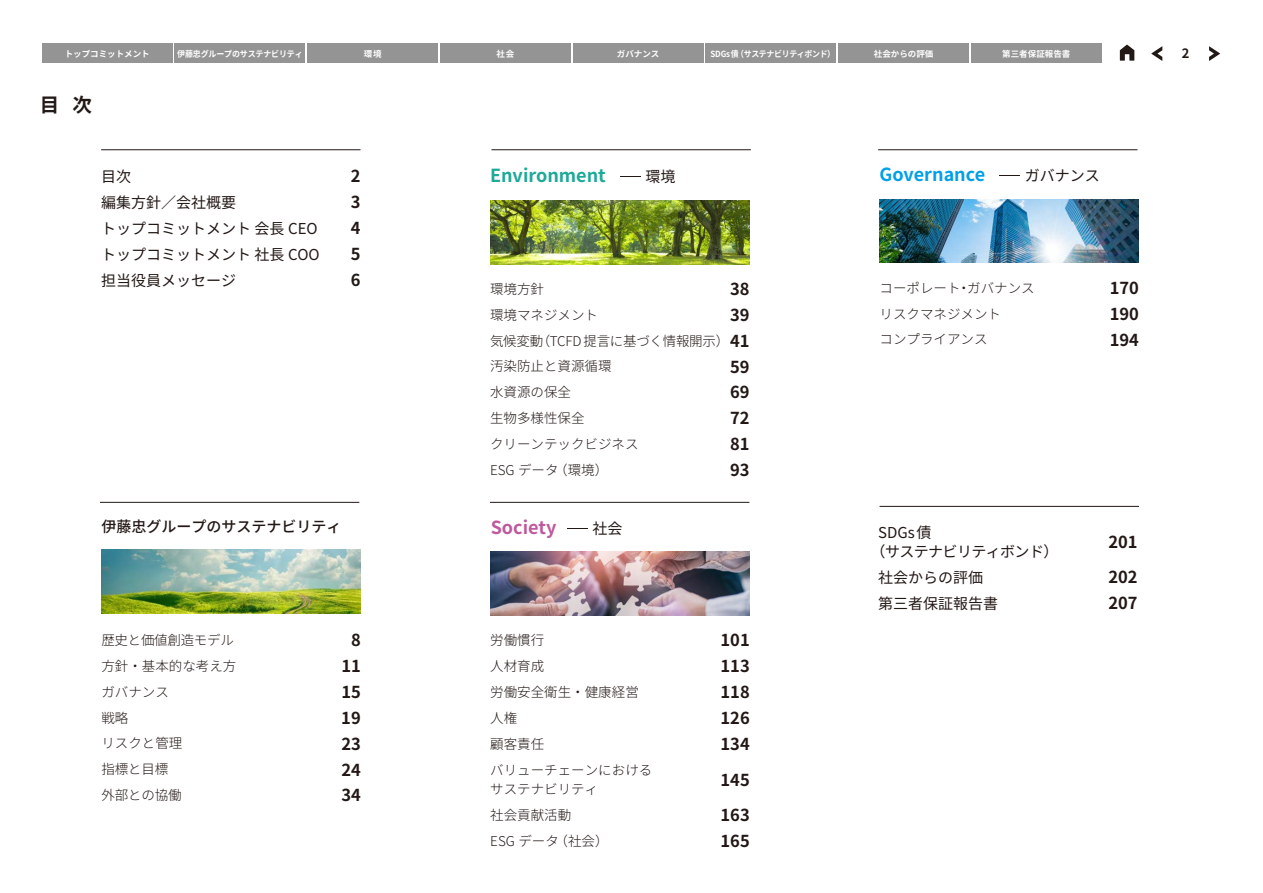
<style>
.page{position:relative;width:1263px;height:893px;background:#fff}
.page>*{position:absolute;margin:0;border:0;box-sizing:border-box;transform-origin:0 0}
.t1{font:700 19.5px "Noto Sans JP";color:#221815}
.t2{font:700 18px "Noto Sans JP";color:#00a0e9}
.t3{font:700 18px "Noto Sans JP";color:#1ea998}
.t4{font:700 18px "Noto Sans JP";color:#bf599d}
.t5{font:700 16.5px "Noto Sans JP";color:#221815}
.t6{font:15px "Noto Sans JP";color:#221815}
.t7{font:15px/19.5px "Noto Sans JP";letter-spacing:-.04em;color:#221815}
.t8{font:500 15px "Noto Sans JP";color:#221815}
.t9{font:300 13.5px/19.5px "Noto Sans JP";color:#221815}
.t10{font:300 13.5px/26px "Noto Sans JP";letter-spacing:-.02em;color:#221815}
.t11{font:700 12.9px "Noto Sans JP";color:#221815}
.t12{font:700 8.55px "Noto Sans JP";color:#fff}
.t13{font:700 8.55px "Noto Sans JP";letter-spacing:-.04em;color:#fff;scale:.93 1}
.t14{font:700 8.55px "Noto Sans JP";letter-spacing:-.02em;color:#fff;scale:.94 1}
.s1{font-weight:400;font-size:15px;color:#221815}
.s2{font-weight:700;font-size:16.5px}
</style>
<div class="page">
<svg style="left:1151px;top:46px;width:11px;height:15px"></svg>
<svg style="left:1209px;top:46px;width:11px;height:15px"></svg>
<svg style="left:1120px;top:45px;width:14px;height:16px"></svg>
<div style="left:308px;top:44px;width:130px;height:19px;background:#949495"></div>
<div style="left:42px;top:44px;width:130px;height:19px;background:#949495"></div>
<div style="left:573px;top:44px;width:130px;height:19px;background:#949495"></div>
<div style="left:440px;top:44px;width:130px;height:19px;background:#949495"></div>
<div style="left:706px;top:44px;width:130px;height:19px;background:#949495"></div>
<div style="left:838px;top:44px;width:131px;height:19px;background:#949495"></div>
<div style="left:971px;top:44px;width:130px;height:19px;background:#949495"></div>
<div style="left:175px;top:44px;width:130px;height:19px;background:#949495"></div>
<hr style="left:101px;top:149px;width:259px;height:1px;background:#221815">
<hr style="left:490px;top:502px;width:259px;height:1px;background:#221815">
<img style="left:101px;top:550px;width:260px;height:64px">
<hr style="left:100px;top:502px;width:259px;height:1px;background:#221815">
<img style="left:879px;top:199px;width:260px;height:64px">
<hr style="left:878px;top:149px;width:259px;height:1px;background:#221815">
<img style="left:490px;top:200px;width:259px;height:64px">
<hr style="left:491px;top:149px;width:260px;height:1px;background:#221815">
<hr style="left:879px;top:506px;width:260px;height:1px;background:#221815">
<img style="left:490px;top:552px;width:259px;height:64px">
<p class="t12" style="left:65px;top:49px;width:87px">トップコミットメント</p>
<p class="t14" style="left:177px;top:49px;width:135px">伊藤忠グループのサステナビリティ</p>
<p class="t12" style="left:364px;top:49px;width:19px">環境</p>
<p class="t12" style="left:496px;top:49px;width:19px">社会</p>
<p class="t12" style="left:617px;top:49px;width:44px">ガバナンス</p>
<p class="t13" style="left:710px;top:49px;width:136px">SDGs債（サステナビリティボンド）</p>
<p class="t12" style="left:874px;top:49px;width:61px">社会からの評価</p>
<p class="t12" style="left:1002px;top:49px;width:70px">第三者保証報告書</p>
<p class="t11" style="left:1182px;top:46px;width:9px">2</p>
<h1 class="t1" style="left:40px;top:94px;width:54px">目 次</h1>
<p class="t6" style="left:101px;top:168px;width:31px">目次</p>
<p class="t5" style="left:351px;top:167px;width:11px">2</p>
<p class="t6" style="left:101px;top:194px;width:136px">編集方針／会社概要</p>
<p class="t5" style="left:351px;top:192px;width:11px">3</p>
<p class="t6" style="left:101px;top:220px;width:218px">トップコミットメント 会長 CEO</p>
<p class="t5" style="left:351px;top:218px;width:11px">4</p>
<p class="t6" style="left:101px;top:246px;width:220px">トップコミットメント 社長 COO</p>
<p class="t5" style="left:351px;top:244px;width:11px">5</p>
<p class="t6" style="left:101px;top:272px;width:136px">担当役員メッセージ</p>
<p class="t5" style="left:351px;top:270px;width:11px">6</p>
<p class="t8" style="left:101px;top:518px;width:241px">伊藤忠グループのサステナビリティ</p>
<p class="t10" style="left:101px;top:627px;width:134px">歴史と価値創造モデル</p>
<p class="t5" style="left:351px;top:631px;width:11px">8</p>
<p class="t9" style="left:101px;top:656px;width:136px">方針・基本的な考え方</p>
<p class="t5" style="left:341px;top:657px;width:21px">11</p>
<p class="t9" style="left:101px;top:682px;width:69px">ガバナンス</p>
<p class="t5" style="left:341px;top:682px;width:21px">15</p>
<p class="t9" style="left:101px;top:708px;width:28px">戦略</p>
<p class="t5" style="left:341px;top:708px;width:21px">19</p>
<p class="t9" style="left:101px;top:734px;width:82px">リスクと管理</p>
<p class="t5" style="left:341px;top:734px;width:21px">23</p>
<p class="t9" style="left:101px;top:760px;width:68px">指標と目標</p>
<p class="t5" style="left:341px;top:760px;width:21px">24</p>
<p class="t9" style="left:101px;top:786px;width:82px">外部との協働</p>
<p class="t5" style="left:341px;top:786px;width:21px">34</p>
<h2 class="t3" style="left:490px;top:165px;width:187px">Environment <sup>-</sup><span class="s1">環境</span></h2>
<p class="t9" style="left:490px;top:279px;width:55px">環境方針</p>
<p class="t5" style="left:730px;top:280px;width:21px">38</p>
<p class="t9" style="left:490px;top:305px;width:109px">環境マネジメント</p>
<p class="t5" style="left:730px;top:305px;width:21px">39</p>
<p class="t10" style="left:490px;top:328px;width:261px">気候変動（TCFD 提言に基づく情報開示）<span class="s2">41</span>汚染防止と資源循環</p>
<p class="t5" style="left:730px;top:357px;width:21px">59</p>
<p class="t9" style="left:490px;top:383px;width:82px">水資源の保全</p>
<p class="t5" style="left:730px;top:383px;width:21px">69</p>
<p class="t9" style="left:490px;top:409px;width:96px">生物多様性保全</p>
<p class="t5" style="left:730px;top:409px;width:21px">72</p>
<p class="t9" style="left:490px;top:435px;width:150px">クリーンテックビジネス</p>
<p class="t5" style="left:730px;top:435px;width:21px">81</p>
<p class="t9" style="left:490px;top:461px;width:120px">ESG データ（環境）</p>
<p class="t5" style="left:730px;top:461px;width:21px">93</p>
<h2 class="t4" style="left:491px;top:517px;width:67px">Society</h2>
<p class="t6" style="left:563px;top:520px;width:61px"><sup>-</sup>社会</p>
<p class="t9" style="left:490px;top:631px;width:55px">労働慣行</p>
<p class="t5" style="left:720px;top:631px;width:31px">101</p>
<p class="t9" style="left:490px;top:657px;width:55px">人材育成</p>
<p class="t5" style="left:720px;top:657px;width:31px">113</p>
<p class="t9" style="left:490px;top:683px;width:150px">労働安全衛生・健康経営</p>
<p class="t5" style="left:720px;top:683px;width:31px">118</p>
<p class="t9" style="left:490px;top:708px;width:28px">人権</p>
<p class="t5" style="left:720px;top:709px;width:31px">126</p>
<p class="t9" style="left:490px;top:734px;width:55px">顧客責任</p>
<p class="t5" style="left:720px;top:735px;width:31px">134</p>
<p class="t9" style="left:490px;top:760px;width:163px">バリューチェーンにおけるサステナビリティ</p>
<p class="t5" style="left:720px;top:771px;width:31px">145</p>
<p class="t9" style="left:490px;top:806px;width:82px">社会貢献活動</p>
<p class="t5" style="left:720px;top:806px;width:31px">163</p>
<p class="t9" style="left:490px;top:831px;width:120px">ESG データ（社会）</p>
<p class="t5" style="left:720px;top:832px;width:31px">165</p>
<h2 class="t2" style="left:879px;top:164px;width:222px">Governance <sup>-</sup><span class="s1">ガバナンス</span></h2>
<p class="t9" style="left:879px;top:278px;width:157px">コーポレート・ガバナンス</p>
<p class="t5" style="left:1110px;top:278px;width:31px">170</p>
<p class="t9" style="left:879px;top:304px;width:123px">リスクマネジメント</p>
<p class="t5" style="left:1110px;top:304px;width:31px">190</p>
<p class="t9" style="left:879px;top:330px;width:109px">コンプライアンス</p>
<p class="t5" style="left:1110px;top:330px;width:31px">194</p>
<p class="t7" style="left:871px;top:523px;width:189px;text-indent:8px">SDGs債<br>（サステナビリティボンド）</p>
<p class="t5" style="left:1108px;top:533px;width:31px">201</p>
<p class="t6" style="left:878px;top:569px;width:106px">社会からの評価</p>
<p class="t5" style="left:1108px;top:568px;width:31px">202</p>
<p class="t6" style="left:878px;top:595px;width:121px">第三者保証報告書</p>
<p class="t5" style="left:1108px;top:594px;width:31px">207</p>
</div>
